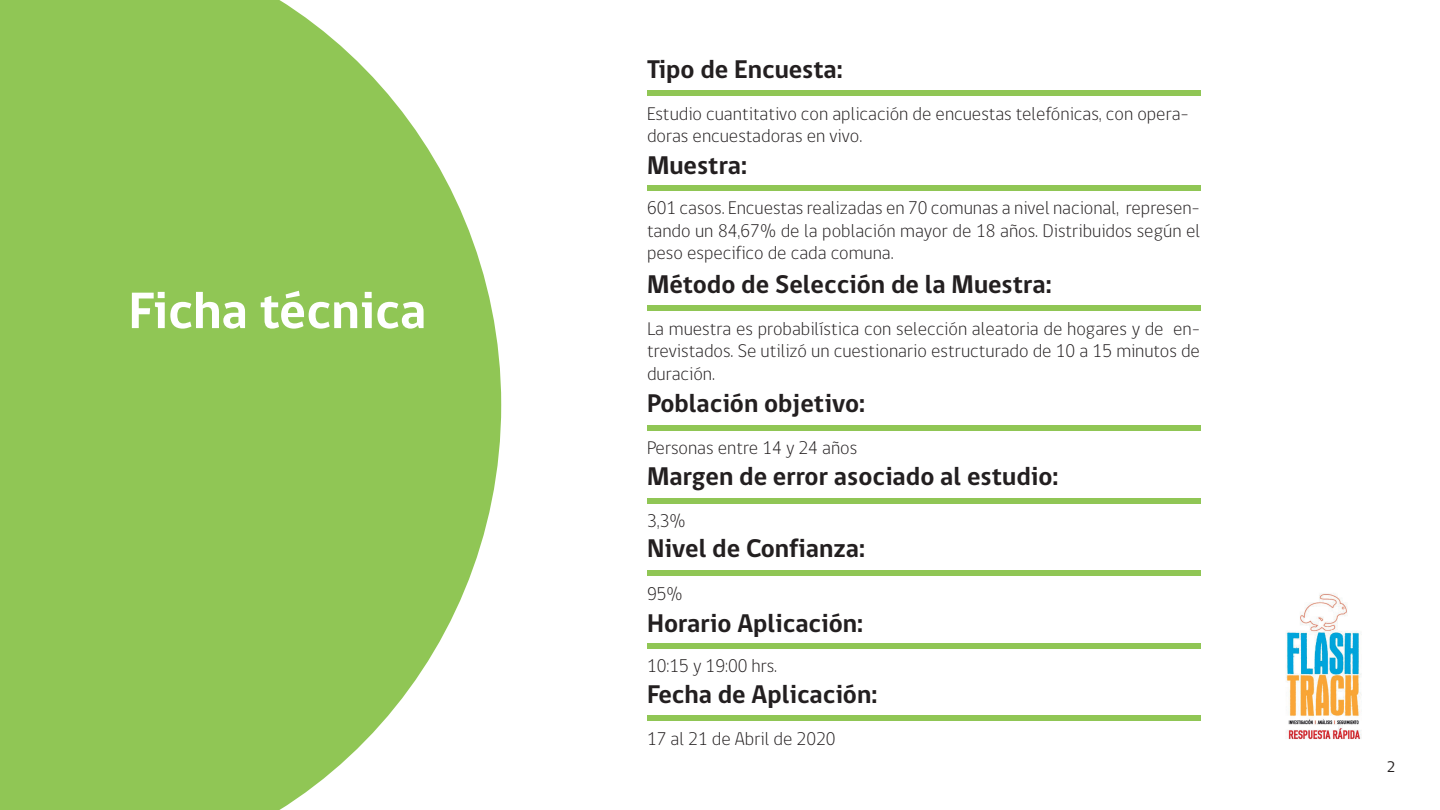
<style>
.page{position:relative;width:1440px;height:810px;background:#fff}
.page>*{position:absolute;margin:0;border:0;box-sizing:border-box;transform-origin:0 0}
.t1{font:700 52.5px "gob CL";color:#fff}
.t2{font:700 26.25px "gob CL";color:#231f20}
.t3{font:300 18.75px/22.5px "gob CL";color:#231f20;text-align:justify}
.t4{font:15.75px "gob CL";color:#231f20}
</style>
<div class="page">
<svg style="left:0;top:0;width:501px;height:810px;background:#9ecd6a"></svg>
<div style="left:647px;top:91px;width:553px;height:5px;background:#90c655"></div>
<div style="left:647px;top:185px;width:553px;height:5px;background:#90c655"></div>
<div style="left:647px;top:306px;width:553px;height:5px;background:#90c655"></div>
<div style="left:647px;top:425px;width:553px;height:5px;background:#90c655"></div>
<div style="left:647px;top:498px;width:553px;height:5px;background:#90c655"></div>
<div style="left:647px;top:570px;width:553px;height:5px;background:#90c655"></div>
<div style="left:647px;top:643px;width:553px;height:5px;background:#90c655"></div>
<div style="left:647px;top:716px;width:553px;height:5px;background:#90c655"></div>
<img style="left:1286px;top:593px;width:76px;height:147px">
<h1 class="t1" style="left:128px;top:275px;width:300px">Ficha técnica</h1>
<h2 class="t2" style="left:647px;top:51px;width:197px">Tipo de Encuesta:</h2>
<p class="t3" style="left:647px;top:103px;width:543px">Estudio cuantitativo con aplicación de encuestas telefónicas, con opera&shy;doras encuestadoras en vivo.</p>
<h2 class="t2" style="left:647px;top:147px;width:102px">Muestra:</h2>
<p class="t3" style="left:647px;top:197px;width:555px">601 casos. Encuestas realizadas en 70 comunas a nivel nacional, represen&shy;tando un 84,67% de la población mayor de 18 años. Distribuidos según el peso especifico de cada comuna.</p>
<h2 class="t2" style="left:647px;top:266px;width:406px">Método de Selección de la Muestra:</h2>
<p class="t3" style="left:647px;top:318px;width:555px">La muestra es probabilística con selección aleatoria de hogares y de en&shy;trevistados. Se utilizó un cuestionario estructurado de 10 a 15 minutos de duración.</p>
<h2 class="t2" style="left:647px;top:385px;width:220px">Población objetivo:</h2>
<p class="t3" style="left:647px;top:437px;width:212px">Personas entre 14 y 24 años</p>
<h2 class="t2" style="left:647px;top:458px;width:413px">Margen de error asociado al estudio:</h2>
<p class="t3" style="left:647px;top:510px;width:40px">3,3%</p>
<h2 class="t2" style="left:647px;top:531px;width:219px">Nivel de Confianza:</h2>
<p class="t3" style="left:647px;top:582px;width:37px">95%</p>
<h2 class="t2" style="left:647px;top:605px;width:218px">Horario Aplicación:</h2>
<p class="t3" style="left:647px;top:655px;width:132px">10:15 y 19:00 hrs.</p>
<h2 class="t2" style="left:647px;top:676px;width:232px">Fecha de Aplicación:</h2>
<p class="t3" style="left:647px;top:728px;width:190px">17 al 21 de Abril de 2020</p>
<p class="t4" style="left:1387px;top:756px;width:10px">2</p>
</div>
